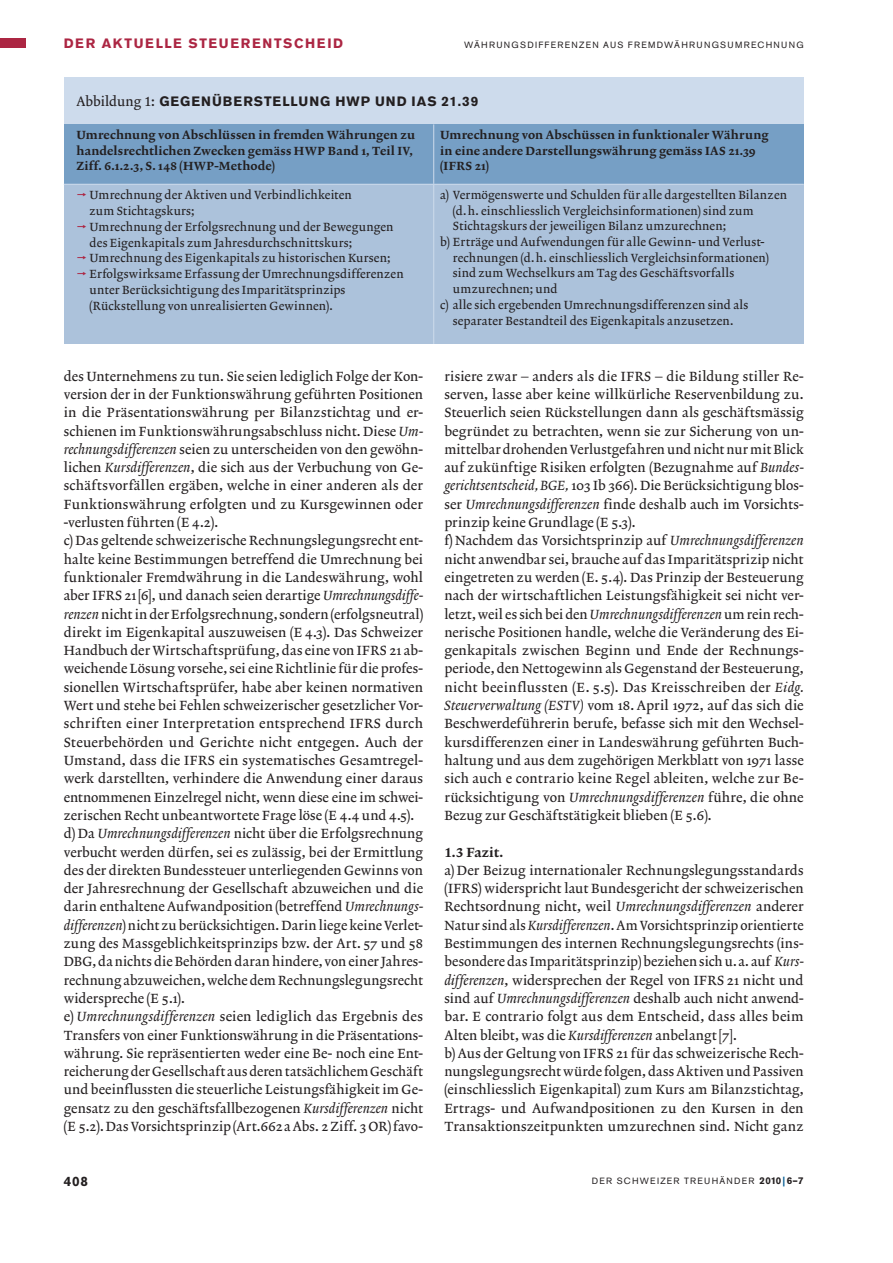
<style>
.page{position:relative;width:893px;height:1263px;background:#fff}
.page>*{position:absolute;margin:0;border:0;box-sizing:border-box;transform-origin:0 0}
.t1{font:13.5px/18.3px "Lexicon No 2 A Roman Txt";letter-spacing:.01em;color:#231f20}
.t2{font:700 13.5px "Akzidenz Grotesk BE";letter-spacing:.075em;color:#231f20}
.t3{font:700 13.5px "Akzidenz Grotesk BE";letter-spacing:.125em;color:#ac2643}
.t4{font:13.5px "Lexicon No 2 D Roman Tab";letter-spacing:-.005em;color:#231f20}
.t5{font:12px/15.8px "Lexicon No 2 A Roman Txt";letter-spacing:.015em;color:#231f20}
.t6{font:12px/15.8px "Lexicon No 2 D Roman Txt";letter-spacing:.015em;color:#231f20}
.t7{font:9px "Akzidenz Grotesk BE";letter-spacing:.14em;color:#231f20}
.s1{font-family:"Lexicon No 2 A Roman Tab";font-weight:400}
.s2{font-family:"Lexicon No 2 A Italic Txt"}
.s3{font-weight:700;font-size:9.75px}
.s4{font-weight:700;font-size:9.75px;color:#005a91}
</style>
<div class="page">
<div style="left:0;top:38px;width:26px;height:10px;background:#ac2643"></div>
<div style="left:64px;top:78px;width:740px;height:266px;background:#cddbec"></div>
<div style="left:64px;top:124px;width:740px;height:60px;background:#769fc5"></div>
<div style="left:64px;top:184px;width:740px;height:160px;background:#acc2db"></div>
<hr style="left:64px;top:184px;width:740px;height:1px;background:#cddbec">
<hr style="left:433px;top:124px;width:1px;height:60px;background:#cddbec">
<hr style="left:433px;top:185px;width:1px;height:159px;background:#cddbec">
<p class="t3" style="left:64px;top:38px;width:281px">DER AKTUELLE STEUERENTSCHEID</p>
<p class="t7" style="left:464px;top:41px;width:341px">WÄHRUNGSDIFFERENZEN AUS FREMDWÄHRUNGSUMRECHNUNG</p>
<p class="t2" style="left:77px;top:96px;width:403px"><span class="s1">Abbildung 1:</span> GEGENÜBERSTELLUNG HWP UND IAS 21.39</p>
<p class="t6" style="left:77px;top:128px;width:340px">Umrechnung von Abschlüssen in fremden Währungen zu handelsrechtlichen Zwecken gemäss HWP Band 1, Teil IV,<br>Ziff. 6.1.2.3, S. 148 (HWP-Methode)</p>
<p class="t6" style="left:440px;top:128px;width:330px">Umrechnung von Abschüssen in funktionaler Währung in eine andere Darstellungswährung gemäss IAS 21.39 (IFRS 21)</p>
<p class="t5" style="left:90px;top:188px;width:316px">Umrechnung der Aktiven und Verbindlichkeiten<br>zum Stichtagskurs;<br>Umrechnung der Erfolgsrechnung und der Bewegungen des Eigenkapitals zum Jahresdurchschnittskurs; Umrechnung des Eigenkapitals zu historischen Kursen; Erfolgswirksame Erfassung der Umrechnungsdifferenzen unter Berücksichtigung des Imparitätsprinzips (Rückstellung von unrealisierten Gewinnen).</p>
<p class="t5" style="left:440px;top:188px;width:348px">a) Vermögenswerte und Schulden für alle dargestellten Bilanzen</p>
<p class="t5" style="left:453px;top:204px;width:302px">(d. h. einschliesslich Vergleichsinformationen) sind zum</p>
<p class="t5" style="left:453px;top:219px;width:275px">Stichtagskurs der jeweiligen Bilanz umzurechnen;</p>
<p class="t5" style="left:440px;top:235px;width:326px">b) Erträge und Aufwendungen für alle Gewinn- und Verlust-</p>
<p class="t5" style="left:453px;top:251px;width:317px">rechnungen (d. h. einschliesslich Vergleichsinformationen)</p>
<p class="t5" style="left:453px;top:267px;width:283px">sind zum Wechselkurs am Tag des Geschäftsvorfalls</p>
<p class="t5" style="left:453px;top:282px;width:106px">umzurechnen; und</p>
<p class="t5" style="left:440px;top:298px;width:310px">c) alle sich ergebenden Umrechnungsdifferenzen sind als</p>
<p class="t5" style="left:453px;top:314px;width:282px">separater Bestandteil des Eigenkapitals anzusetzen.</p>
<p class="t1" style="left:64px;top:368px;width:361px">des Unternehmens zu tun. Sie seien lediglich Folge der Kon&shy;version der in der Funktionswährung geführten Positionen in die Präsentationswährung per Bilanzstichtag und er&shy;schienen im Funktionswährungsabschluss nicht. Diese <span class="s2">Um&shy;rechnungsdifferenzen</span> seien zu unterscheiden von den gewöhn&shy;lichen <span class="s2">Kursdifferenzen</span>, die sich aus der Verbuchung von Ge&shy;schäftsvorfällen ergäben, welche in einer an deren als der Funktionswährung erfolgten und zu Kurs gewinnen oder -verlusten führten (E 4.2).<br>c) Das geltende schweizerische Rechnungslegungsrecht ent&shy;halte keine Bestimmungen betreffend die Umrechnung bei funktionaler Fremdwährung in die Landeswährung, wohl aber IFRS 21 [6], und danach seien derartige <span class="s2">Umrechnungsdiffe&shy;renzen</span> nicht in der Erfolgsrechnung, sondern (erfolgsneutral) direkt im Eigenkapital auszuweisen (E 4.3). Das Schweizer Handbuch der Wirtschaftsprüfung, das eine von IFRS 21 ab&shy;weichende Lösung vorsehe, sei eine Richtlinie für die profes&shy;sionellen Wirtschaftsprüfer, habe aber keinen normativen Wert und stehe bei Fehlen schweizerischer gesetzlicher Vor&shy;schriften einer Interpretation entsprechend IFRS durch Steuerbehörden und Gerichte nicht entgegen. Auch der Umstand, dass die IFRS ein systematisches Gesamtregel&shy;werk darstellten, verhindere die Anwendung einer daraus entnommenen Einzelregel nicht, wenn diese eine im schwei&shy;zerischen Recht unbeantwortete Frage löse (E 4.4 und 4.5). d) Da <span class="s2">Umrechnungsdifferenzen</span> nicht über die Erfolgsrechnung verbucht werden dürfen, sei es zulässig, bei der Ermittlung des der direkten Bundessteuer unterliegenden Gewinns von der Jahresrechnung der Gesellschaft abzuweichen und die darin enthaltene Aufwandposition (betreffend <span class="s2">Umrechnungs&shy;differenzen</span>) nicht zu berücksichtigen. Darin liege keine Verlet&shy;zung des Massgeblichkeitsprinzips bzw. der Art. 57 und 58<br>DBG, da nichts die Behörden daran hindere, von einer Jahres&shy;rechnung abzuweichen, welche dem Rechnungslegungsrecht widerspreche (E 5.1).<br>e) <span class="s2">Umrechnungsdifferenzen</span> seien lediglich das Ergebnis des Transfers von einer Funktionswährung in die Präsentations&shy;währung. Sie repräsentierten weder eine Be- noch eine Ent&shy;reicherung der Gesellschaft aus deren tatsächlichem Geschäft und beeinflussten die steuerliche Leistungsfähigkeit im Ge&shy;gensatz zu den geschäftsfallbezogenen <span class="s2">Kursdifferenzen</span> nicht (E 5.2). Das Vorsichtsprinzip (Art.662 a Abs. 2 Ziff. 3 OR) favo-</p>
<p class="t1" style="left:444px;top:368px;width:361px">risiere zwar – anders als die IFRS – die Bildung stiller Re&shy;serven, lasse aber keine willkürliche Reservenbildung zu.<br>Steuerlich seien Rückstellungen dann als geschäftsmässig begründet zu betrachten, wenn sie zur Sicherung von un&shy;mittelbar drohenden Verlustgefahren und nicht nur mit Blick auf zukünftige Risiken erfolgten (Bezugnahme auf <span class="s2">Bundes&shy;gerichtsentscheid, BGE,</span> 103 Ib 366). Die Berücksichtigung blos&shy;ser <span class="s2">Umrechnungsdifferenzen</span> finde deshalb auch im Vorsichts&shy;prinzip keine Grundlage (E 5.3).<br>f) Nachdem das Vorsichtsprinzip auf <span class="s2">Umrechnungsdifferenzen </span>nicht anwendbar sei, brauche auf das Imparitätsprizip nicht eingetreten zu werden (E. 5.4). Das Prinzip der Besteuerung nach der wirtschaftlichen Leistungsfähigkeit sei nicht ver&shy;letzt, weil es sich bei den <span class="s2">Umrechnungsdifferenzen</span> um rein rech&shy;nerische Positionen handle, welche die Veränderung des Ei&shy;genkapitals zwischen Beginn und Ende der Rechnungs&shy;periode, den Nettogewinn als Gegenstand der Besteuerung, nicht beeinflussten (E. 5.5). Das Kreisschreiben der <span class="s2">Eidg.<br>Steuerverwaltung (ESTV)</span> vom 18. April 1972, auf das sich die Beschwerdeführerin berufe, befasse sich mit den Wechsel&shy;kursdifferenzen einer in Landeswährung geführten Buch&shy;haltung und aus dem zugehörigen Merkblatt von 1971 lasse sich auch e contrario keine Regel ableiten, welche zur Be&shy;rücksichtigung von <span class="s2">Umrechnungsdifferenzen</span> führe, die ohne Bezug zur Geschäftstätigkeit blieben (E 5.6).</p>
<p class="t4" style="left:444px;top:845px;width:61px">1.3 Fazit.</p>
<p class="t1" style="left:444px;top:862px;width:361px">a) Der Beizug internationaler Rechnungslegungsstandards (IFRS) widerspricht laut Bundesgericht der schweizerischen Rechtsordnung nicht, weil <span class="s2">Umrechnungsdifferenzen</span> anderer Natur sind als <span class="s2">Kursdifferenzen</span>. Am Vorsichtsprinzip orientierte Bestimmungen des internen Rechnungslegungsrechts (ins&shy;besondere das Imparitätsprinzip) beziehen sich u. a. auf <span class="s2">Kurs&shy;differenzen</span>, widersprechen der Regel von IFRS 21 nicht und sind auf <span class="s2">Umrechnungsdifferenzen</span> deshalb auch nicht anwend&shy;bar. E contrario folgt aus dem Entscheid, dass alles beim Alten bleibt, was die <span class="s2">Kursdifferenzen</span> anbelangt [7].<br>b) Aus der Geltung von IFRS 21 für das schweizerische Rech&shy;nungslegungsrecht würde folgen, dass Aktiven und Passiven (einschliesslich Eigenkapital) zum Kurs am Bilanzstichtag, Ertrags- und Aufwandpositionen zu den Kursen in den Transaktionszeitpunkten umzurechnen sind. Nicht ganz</p>
<p class="t2" style="left:64px;top:1176px;width:26px">408</p>
<p class="t7" style="left:592px;top:1177px;width:213px">DER SCHWEIZER TREUHÄNDER <span class="s3">2010</span> <span class="s4">|</span> <span class="s3">6–7</span></p>
</div>
